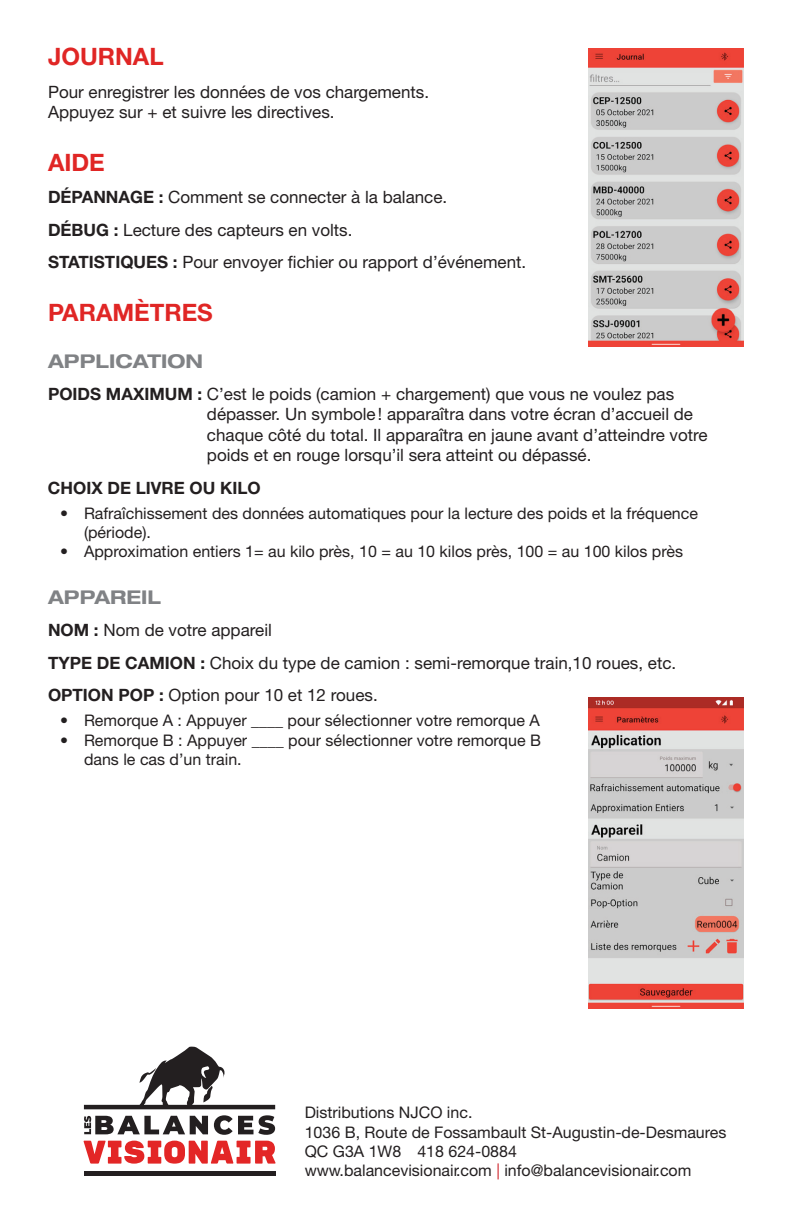
<style>
.page{position:relative;width:792px;height:1224px;background:#fff}
.page>*{position:absolute;margin:0;border:0;box-sizing:border-box;transform-origin:0 0}
.t1{font:700 24px "Helvetica Neue LT Std";color:#e02625}
.t2{font:700 expanded 19px "Helvetica Neue LT Std";color:#808285}
.t3{font:17px/20.4px "Helvetica Neue LT Std";color:#231f20}
.t4{font:700 17px "Helvetica Neue LT Std";color:#231f20}
.t5{font:16px/19.2px "Helvetica Neue LT Std";color:#231f20}
.s1{font-weight:700}
.s2{color:#d0282f}
</style>
<div class="page">
<img style="left:588px;top:697px;width:156px;height:311px">
<img style="left:588px;top:48px;width:156px;height:298px">
<svg style="left:84px;top:1141px;width:192px;height:23px"></svg>
<svg style="left:214px;top:1115px;width:61px;height:20px"></svg>
<hr style="left:84px;top:1172px;width:191px;height:4px;background:#231f20">
<svg style="left:84px;top:1047px;width:191px;height:62px"></svg>
<svg style="left:84px;top:1116px;width:124px;height:18px"></svg>
<h1 class="t1" style="left:48px;top:42px;width:117px">JOURNAL</h1>
<p class="t3" style="left:48px;top:81px;width:383px">Pour enregistrer les données de vos chargements.<br>Appuyez sur + et suivre les directives.</p>
<h1 class="t1" style="left:48px;top:147px;width:58px">AIDE</h1>
<p class="t3" style="left:48px;top:181px;width:480px;line-height:32.4px"><span class="s1">DÉPANNAGE :</span> Comment se connecter à la balance.<br><span class="s1">DÉBUG :</span> Lecture des capteurs en volts.<br><span class="s1">STATISTIQUES :</span> Pour envoyer fichier ou rapport d’événement.</p>
<h1 class="t1" style="left:48px;top:297px;width:166px">PARAMÈTRES</h1>
<p class="t2" style="left:48px;top:349px;width:157px">APPLICATION</p>
<p class="t3" style="left:207px;top:383px;width:502px;text-indent:-159px"><span class="s1">POIDS MAXIMUM :</span> C’est le poids (camion + chargement) que vous ne voulez pas dépasser. Un symbole! apparaîtra dans votre écran d’accueil de chaque côté du total. Il apparaîtra en jaune avant d’atteindre votre poids et en rouge lorsqu’il sera atteint ou dépassé.</p>
<p class="t4" style="left:48px;top:477px;width:214px">CHOIX DE LIVRE OU KILO</p>
<p class="t5" style="left:84px;top:503px;width:616px;text-indent:-24px">• Rafraîchissement des données automatiques pour la lecture des poids et la fréquence (période).</p>
<p class="t5" style="left:60px;top:542px;width:625px">• Approximation entiers 1= au kilo près, 10 = au 10 kilos près, 100 = au 100 kilos près</p>
<p class="t2" style="left:48px;top:585px;width:115px">APPAREIL</p>
<p class="t3" style="left:48px;top:614px;width:630px;line-height:32.4px"><span class="s1">NOM :</span> Nom de votre appareil<br><span class="s1">TYPE DE CAMION :</span> Choix du type de camion : semi-remorque train,10 roues, etc.<br><span class="s1">OPTION POP :</span> Option pour 10 et 12 roues.</p>
<p class="t5" style="left:60px;top:711px;width:481px">• Remorque A : Appuyer ____ pour sélectionner votre remorque A</p>
<p class="t5" style="left:84px;top:730px;width:459px;text-indent:-24px">• Remorque B : Appuyer ____ pour sélectionner votre remorque B dans le cas d’un train.</p>
<p class="t5" style="left:305px;top:1103px;width:423px">Distributions NJCO inc.<br>1036 B, Route de Fossambault St-Augustin-de-Desmaures QC G3A 1W8 418 624-0884<br>www.balancevisionair.com <span class="s2">|</span> info@balancevisionair.com</p>
</div>
